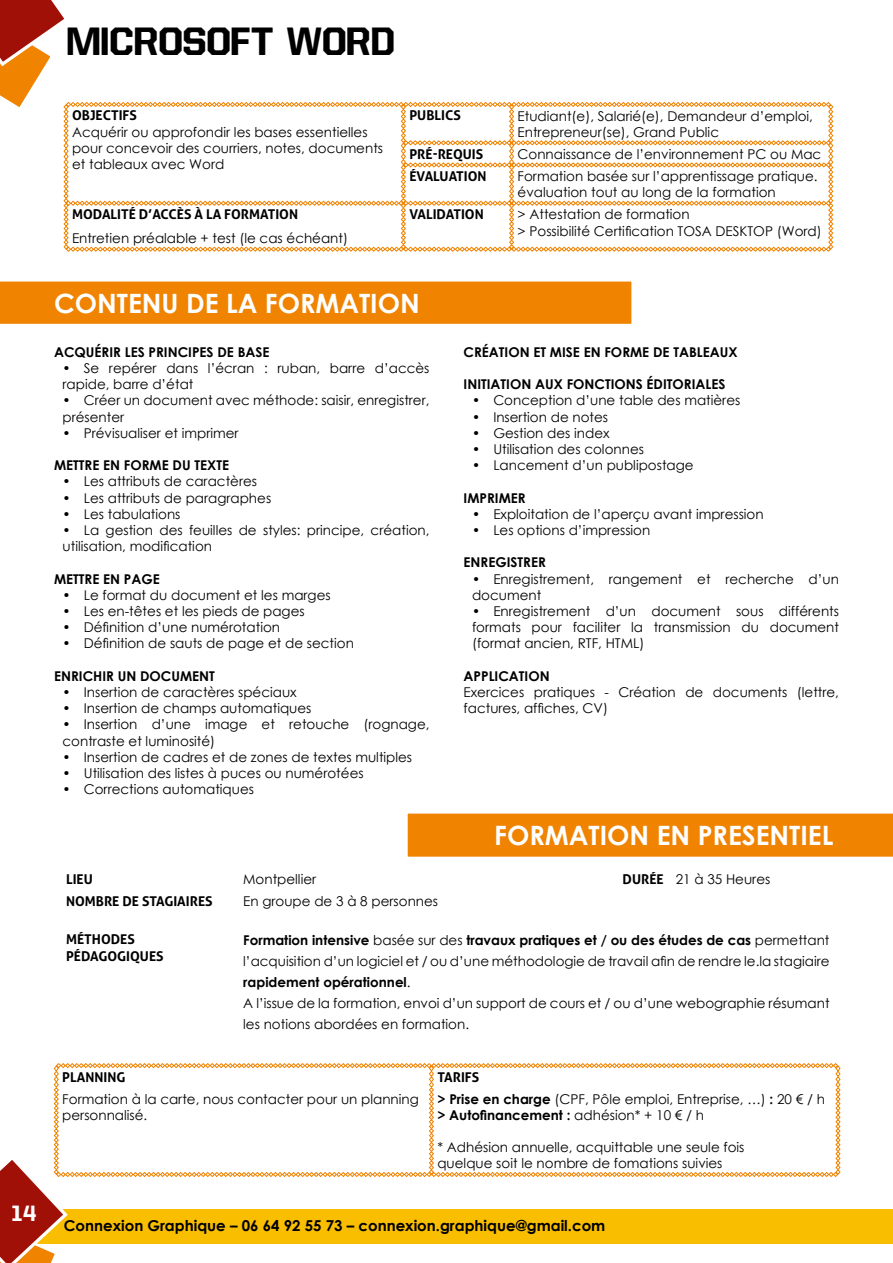
<style>
.page{position:relative;width:893px;height:1263px;background:#fff}
.page>*{position:absolute;margin:0;border:0;box-sizing:border-box;transform-origin:0 0}
.t1{font:37.5px "Allstar 4";color:#000}
.t2{font:700 26.55px "Century Gothic";color:#fff}
.t3{font:21px "Allstar 4";color:#fff}
.t4{font:700 15px "Century Gothic";color:#000}
.t5{font:13.5px/16.2px "Century Gothic";color:#000}
.t6{font:700 13.5px "Century Gothic";color:#000}
.t7{font:700 13.5px/16.2px "Aller";color:#000}
.s1{font-family:"Aller";font-weight:700}
.s2{font-weight:700}
</style>
<div class="page">
<div style="left:10px;top:1209px;width:883px;height:35px;background:#f9be00"></div>
<svg style="left:0;top:0;width:833px;height:252px"></svg>
<div style="left:0;top:281px;width:632px;height:43px;background:#f08300"></div>
<div style="left:407px;top:813px;width:486px;height:44px;background:#f08300"></div>
<svg style="left:0;top:1063px;width:840px;height:200px"></svg>
<h1 class="t1" style="left:68px;top:23px;width:330px">MICROSOFT WORD</h1>
<p class="t7" style="left:72px;top:107px;width:66px">OBJECTIFS</p>
<p class="t5" style="left:72px;top:123px;width:313px">Acquérir ou approfondir les bases essentielles pour concevoir des courriers, notes, documents et tableaux avec Word</p>
<p class="t7" style="left:72px;top:206px;width:228px">MODALITÉ D’ACCÈS À LA FORMATION</p>
<p class="t5" style="left:72px;top:230px;width:278px">Entretien préalable + test (le cas échéant)</p>
<p class="t7" style="left:409px;top:107px;width:53px">PUBLICS</p>
<p class="t5" style="left:518px;top:107px;width:297px">Etudiant(e), Salarié(e), Demandeur d’emploi,<br>Entrepreneur(se), Grand Public</p>
<p class="t7" style="left:409px;top:146px;width:75px">PRÉ-REQUIS</p>
<p class="t5" style="left:518px;top:146px;width:305px">Connaissance de l’environnement PC ou Mac</p>
<p class="t7" style="left:409px;top:168px;width:79px">ÉVALUATION</p>
<p class="t5" style="left:518px;top:168px;width:302px">Formation basée sur l’apprentissage pratique. évaluation tout au long de la formation</p>
<p class="t7" style="left:409px;top:206px;width:76px">VALIDATION</p>
<p class="t5" style="left:518px;top:206px;width:306px">&gt; Attestation de formation<br>&gt; Possibilité Certification TOSA DESKTOP (Word)</p>
<h3 class="t3" style="left:11px;top:1204px;width:27px">14</h3>
<h2 class="t2" style="left:54px;top:283px;width:367px">CONTENU DE LA FORMATION</h2>
<p class="t6" style="left:54px;top:342px;width:217px">ACQUÉRIR LES PRINCIPES DE BASE</p>
<p class="t5" style="left:63px;top:360px;width:368px">• Se repérer dans l’écran : ruban, barre d’accès rapide, barre d’état</p>
<p class="t5" style="left:63px;top:392px;width:368px">• Créer un document avec méthode: saisir, enregistrer, présenter</p>
<p class="t5" style="left:63px;top:425px;width:178px">• Prévisualiser et imprimer</p>
<p class="t6" style="left:54px;top:455px;width:176px">METTRE EN FORME DU TEXTE</p>
<p class="t5" style="left:63px;top:473px;width:196px">• Les attributs de caractères</p>
<p class="t5" style="left:63px;top:489px;width:210px">• Les attributs de paragraphes</p>
<p class="t5" style="left:63px;top:506px;width:119px">• Les tabulations</p>
<p class="t5" style="left:63px;top:522px;width:368px">• La gestion des feuilles de styles: principe, création, utilisation, modification</p>
<p class="t6" style="left:54px;top:568px;width:107px">METTRE EN PAGE</p>
<p class="t5" style="left:63px;top:587px;width:270px">• Le format du document et les marges</p>
<p class="t5" style="left:63px;top:603px;width:244px">• Les en-têtes et les pieds de pages</p>
<p class="t5" style="left:63px;top:619px;width:219px">• Définition d’une numérotation</p>
<p class="t5" style="left:63px;top:635px;width:293px">• Définition de sauts de page et de section</p>
<p class="t6" style="left:54px;top:666px;width:162px">ENRICHIR UN DOCUMENT</p>
<p class="t5" style="left:63px;top:684px;width:236px">• Insertion de caractères spéciaux</p>
<p class="t5" style="left:63px;top:700px;width:250px">• Insertion de champs automatiques</p>
<p class="t5" style="left:63px;top:716px;width:368px">• Insertion d’une image et retouche (rognage, contraste et luminosité)</p>
<p class="t5" style="left:63px;top:749px;width:351px">• Insertion de cadres et de zones de textes multiples</p>
<p class="t5" style="left:63px;top:765px;width:303px">• Utilisation des listes à puces ou numérotées</p>
<p class="t5" style="left:63px;top:781px;width:193px">• Corrections automatiques</p>
<p class="t6" style="left:464px;top:342px;width:276px">CRÉATION ET MISE EN FORME DE TABLEAUX</p>
<p class="t6" style="left:464px;top:374px;width:263px">INITIATION AUX FONCTIONS ÉDITORIALES</p>
<p class="t5" style="left:472px;top:392px;width:270px">• Conception d’une table des matières</p>
<p class="t5" style="left:472px;top:408px;width:138px">• Insertion de notes</p>
<p class="t5" style="left:472px;top:425px;width:139px">• Gestion des index</p>
<p class="t5" style="left:472px;top:441px;width:173px">• Utilisation des colonnes</p>
<p class="t5" style="left:472px;top:457px;width:223px">• Lancement d’un publipostage</p>
<p class="t6" style="left:464px;top:487px;width:64px">IMPRIMER</p>
<p class="t5" style="left:472px;top:506px;width:293px">• Exploitation de l’aperçu avant impression</p>
<p class="t5" style="left:472px;top:522px;width:180px">• Les options d’impression</p>
<p class="t6" style="left:464px;top:552px;width:84px">ENREGISTRER</p>
<p class="t5" style="left:472px;top:570px;width:368px">• Enregistrement, rangement et recherche d’un document</p>
<p class="t5" style="left:472px;top:603px;width:368px;text-align:justify">• Enregistrement d’un document sous différents formats pour faciliter la transmission du document (format ancien, RTF, HTML)</p>
<p class="t6" style="left:464px;top:666px;width:88px">APPLICATION</p>
<p class="t5" style="left:464px;top:684px;width:377px">Exercices pratiques - Création de documents (lettre, factures, affiches, CV)</p>
<h2 class="t2" style="left:494px;top:815px;width:341px">FORMATION EN PRESENTIEL</h2>
<p class="t7" style="left:66px;top:871px;width:28px">LIEU</p>
<p class="t5" style="left:243px;top:871px;width:74px">Montpellier</p>
<p class="t5" style="left:623px;top:871px;width:149px"><span class="s1">DURÉE</span> 21 à 35 Heures</p>
<p class="t7" style="left:66px;top:893px;width:148px">NOMBRE DE STAGIAIRES</p>
<p class="t5" style="left:243px;top:893px;width:196px">En groupe de 3 à 8 personnes</p>
<p class="t7" style="left:66px;top:931px;width:99px">MÉTHODES<br>PÉDAGOGIQUES</p>
<p class="t5" style="left:243px;top:929px;width:588px;line-height:21px"><span class="s2">Formation intensive</span> basée sur des <span class="s2">travaux pratiques et / ou des études de cas</span> permettant l’acquisition d’un logiciel et / ou d’une méthodologie de travail afin de rendre le.la stagiaire <span class="s2">rapidement opérationnel</span>.<br>A l’issue de la formation, envoi d’un support de cours et / ou d’une webographie résumant les notions abordées en formation.</p>
<p class="t7" style="left:62px;top:1068px;width:65px">PLANNING</p>
<p class="t7" style="left:437px;top:1068px;width:43px">TARIFS</p>
<p class="t5" style="left:62px;top:1090px;width:358px">Formation à la carte, nous contacter pour un planning personnalisé.</p>
<p class="t5" style="left:437px;top:1090px;width:389px"><span class="s2">&gt; Prise en charge</span> (CPF, Pôle emploi, Entreprise, …) <span class="s2">:</span> 20 € / h <span class="s2">&gt; Autofinancement :</span> adhésion* + 10 € / h</p>
<p class="t5" style="left:437px;top:1139px;width:309px">* Adhésion annuelle, acquittable une seule fois quelque soit le nombre de fomations suivies</p>
<p class="t4" style="left:64px;top:1214px;width:543px">Connexion Graphique – 06 64 92 55 73 – connexion.graphique@gmail.com</p>
</div>
